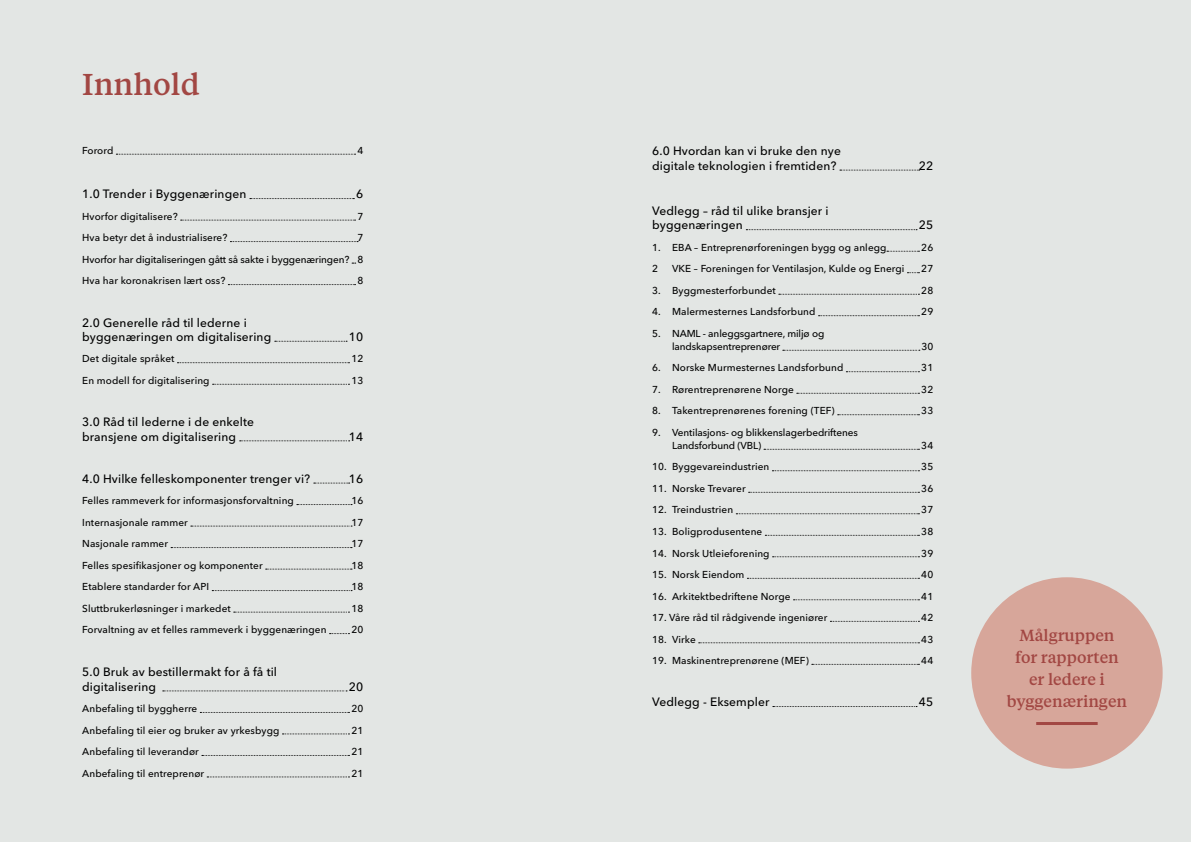
<style>
.page{position:relative;width:1191px;height:842px;background:#e3e6e4}
.page>*{position:absolute;margin:0;border:0;box-sizing:border-box;transform-origin:0 0}
.t1{font:500 30px "Tiempos Text";color:#a24743}
.t2{font:500 16px/22px "Tiempos Text";color:#a24743;text-align:center}
.t3{font:500 12px/14.4px "Avenir Next LT Pro";letter-spacing:.01em;color:#000}
.t4{font:500 10px/21.5px "Avenir Next LT Pro";letter-spacing:.01em;color:#000;text-align:justify}
.t5{font:500 10px/13px "Avenir Next LT Pro";letter-spacing:-.01em;color:#000}
</style>
<div class="page">
<svg style="left:116px;top:154px;width:239px;height:1px"></svg>
<svg style="left:250px;top:198px;width:104px;height:1px"></svg>
<svg style="left:181px;top:220px;width:174px;height:1px"></svg>
<svg style="left:230px;top:241px;width:128px;height:1px"></svg>
<svg style="left:228px;top:284px;width:127px;height:1px"></svg>
<svg style="left:275px;top:341px;width:72px;height:1px"></svg>
<svg style="left:177px;top:362px;width:172px;height:1px"></svg>
<svg style="left:213px;top:384px;width:136px;height:1px"></svg>
<svg style="left:240px;top:441px;width:110px;height:1px"></svg>
<svg style="left:314px;top:483px;width:36px;height:1px"></svg>
<svg style="left:297px;top:504px;width:55px;height:1px"></svg>
<svg style="left:191px;top:526px;width:161px;height:1px"></svg>
<svg style="left:171px;top:547px;width:181px;height:1px"></svg>
<svg style="left:266px;top:569px;width:86px;height:1px"></svg>
<svg style="left:212px;top:590px;width:140px;height:1px"></svg>
<svg style="left:234px;top:612px;width:115px;height:1px"></svg>
<svg style="left:329px;top:633px;width:20px;height:1px"></svg>
<svg style="left:163px;top:691px;width:184px;height:1px"></svg>
<svg style="left:200px;top:712px;width:149px;height:1px"></svg>
<svg style="left:282px;top:734px;width:67px;height:1px"></svg>
<svg style="left:202px;top:755px;width:147px;height:1px"></svg>
<svg style="left:207px;top:777px;width:142px;height:1px"></svg>
<svg style="left:840px;top:170px;width:79px;height:1px"></svg>
<svg style="left:746px;top:229px;width:171px;height:1px"></svg>
<svg style="left:887px;top:251px;width:32px;height:1px"></svg>
<svg style="left:907px;top:272px;width:12px;height:1px"></svg>
<svg style="left:779px;top:294px;width:140px;height:1px"></svg>
<svg style="left:818px;top:315px;width:101px;height:1px"></svg>
<svg style="left:783px;top:350px;width:137px;height:1px"></svg>
<svg style="left:846px;top:371px;width:73px;height:1px"></svg>
<svg style="left:796px;top:393px;width:123px;height:1px"></svg>
<svg style="left:837px;top:414px;width:82px;height:1px"></svg>
<svg style="left:764px;top:449px;width:155px;height:1px"></svg>
<svg style="left:772px;top:470px;width:147px;height:1px"></svg>
<svg style="left:748px;top:492px;width:171px;height:1px"></svg>
<svg style="left:736px;top:513px;width:183px;height:1px"></svg>
<svg style="left:765px;top:535px;width:154px;height:1px"></svg>
<svg style="left:772px;top:556px;width:147px;height:1px"></svg>
<svg style="left:747px;top:578px;width:172px;height:1px"></svg>
<svg style="left:793px;top:599px;width:126px;height:1px"></svg>
<svg style="left:830px;top:621px;width:89px;height:1px"></svg>
<svg style="left:698px;top:642px;width:221px;height:1px"></svg>
<svg style="left:812px;top:664px;width:107px;height:1px"></svg>
<svg style="left:773px;top:706px;width:144px;height:1px"></svg>
<div style="left:971px;top:577px;width:191px;height:192px;background:#d7a69a;border-radius:50%"></div>
<hr style="left:1036px;top:722px;width:61px;height:3px;background:#a24743">
<h1 class="t1" style="left:82px;top:64px;width:119px">Innhold</h1>
<p class="t4" style="left:82px;top:140px;width:33px">Forord</p>
<p class="t4" style="left:357px;top:140px;width:7px">4</p>
<p class="t3" style="left:82px;top:187px;width:166px">1.0 Trender i Byggenæringen</p>
<p class="t3" style="left:356px;top:187px;width:9px">6</p>
<p class="t4" style="left:82px;top:206px;width:97px">Hvorfor digitalisere?</p>
<p class="t4" style="left:357px;top:206px;width:7px">7</p>
<p class="t4" style="left:82px;top:227px;width:147px">Hva betyr det å industrialisere?</p>
<p class="t4" style="left:82px;top:227px;width:282px;text-indent:275px">7<br>Hvorfor har digitaliseringen gått så sakte i byggenæringen? 8<br>Hva har koronakrisen lært oss?</p>
<p class="t4" style="left:357px;top:270px;width:7px">8</p>
<p class="t3" style="left:82px;top:315px;width:191px">2.0 Generelle råd til lederne i byggenæringen om digitalisering</p>
<p class="t3" style="left:349px;top:329px;width:16px">10</p>
<p class="t4" style="left:82px;top:348px;width:94px">Det digitale språket</p>
<p class="t4" style="left:351px;top:348px;width:13px">12</p>
<p class="t4" style="left:82px;top:370px;width:129px">En modell for digitalisering</p>
<p class="t4" style="left:351px;top:370px;width:13px">13</p>
<p class="t3" style="left:82px;top:415px;width:173px">3.0 Råd til lederne i de enkelte bransjene om digitalisering</p>
<p class="t3" style="left:349px;top:429px;width:16px">14</p>
<p class="t3" style="left:82px;top:471px;width:230px">4.0 Hvilke felleskomponenter trenger vi?</p>
<p class="t3" style="left:349px;top:471px;width:16px">16</p>
<p class="t4" style="left:82px;top:490px;width:213px">Felles rammeverk for informasjonsforvaltning</p>
<p class="t4" style="left:351px;top:490px;width:13px">16</p>
<p class="t4" style="left:82px;top:511px;width:107px">Internasjonale rammer</p>
<p class="t4" style="left:351px;top:511px;width:13px">17</p>
<p class="t4" style="left:82px;top:533px;width:87px">Nasjonale rammer</p>
<p class="t4" style="left:351px;top:533px;width:13px">17</p>
<p class="t4" style="left:82px;top:554px;width:182px">Felles spesifikasjoner og komponenter</p>
<p class="t4" style="left:351px;top:554px;width:13px">18</p>
<p class="t4" style="left:82px;top:576px;width:128px">Etablere standarder for API</p>
<p class="t4" style="left:351px;top:576px;width:13px">18</p>
<p class="t4" style="left:82px;top:597px;width:150px">Sluttbrukerløsninger i markedet</p>
<p class="t4" style="left:351px;top:597px;width:13px">18</p>
<p class="t4" style="left:82px;top:619px;width:246px">Forvaltning av et felles rammeverk i byggenæringen</p>
<p class="t4" style="left:351px;top:619px;width:13px">20</p>
<p class="t3" style="left:82px;top:665px;width:196px">5.0 Bruk av bestillermakt for å få til digitalisering</p>
<p class="t3" style="left:349px;top:679px;width:16px">20</p>
<p class="t4" style="left:82px;top:698px;width:117px">Anbefaling til byggherre</p>
<p class="t4" style="left:351px;top:698px;width:13px">20</p>
<p class="t4" style="left:82px;top:719px;width:199px">Anbefaling til eier og bruker av yrkesbygg</p>
<p class="t4" style="left:351px;top:719px;width:13px">21</p>
<p class="t4" style="left:82px;top:741px;width:118px">Anbefaling til leverandør</p>
<p class="t4" style="left:351px;top:741px;width:13px">21</p>
<p class="t4" style="left:82px;top:762px;width:123px">Anbefaling til entreprenør</p>
<p class="t4" style="left:351px;top:762px;width:13px">21</p>
<p class="t3" style="left:652px;top:144px;width:190px">6.0 Hvordan kan vi bruke den nye digitale teknologien i fremtiden?</p>
<p class="t3" style="left:652px;top:204px;width:178px">Vedlegg – råd til ulike bransjer i byggenæringen</p>
<p class="t3" style="left:919px;top:158px;width:16px">22</p>
<p class="t3" style="left:919px;top:218px;width:16px">25</p>
<p class="t4" style="left:652px;top:237px;width:236px">1. EBA – Entreprenørforeningen bygg og anlegg</p>
<p class="t4" style="left:921px;top:237px;width:13px">26</p>
<p class="t4" style="left:652px;top:258px;width:7px">2</p>
<p class="t4" style="left:672px;top:258px;width:234px">VKE – Foreningen for Ventilasjon, Kulde og Energi</p>
<p class="t4" style="left:921px;top:258px;width:13px">27</p>
<p class="t4" style="left:652px;top:280px;width:125px">3. Byggmesterforbundet</p>
<p class="t4" style="left:921px;top:280px;width:13px">28</p>
<p class="t4" style="left:652px;top:301px;width:165px">4. Malermesternes Landsforbund</p>
<p class="t4" style="left:921px;top:301px;width:13px">29</p>
<p class="t5" style="left:672px;top:327px;width:154px;text-indent:-20px">5. NAML - anleggsgartnere, miljø og landskapsentreprenører</p>
<p class="t4" style="left:921px;top:336px;width:13px">30</p>
<p class="t4" style="left:652px;top:357px;width:193px">6. Norske Murmesternes Landsforbund</p>
<p class="t4" style="left:921px;top:357px;width:13px">31</p>
<p class="t4" style="left:652px;top:379px;width:143px">7. Rørentreprenørene Norge</p>
<p class="t4" style="left:921px;top:379px;width:13px">32</p>
<p class="t4" style="left:652px;top:400px;width:184px">8. Takentreprenørenes forening (TEF)</p>
<p class="t4" style="left:921px;top:400px;width:13px">33</p>
<p class="t5" style="left:672px;top:426px;width:187px;text-indent:-20px">9. Ventilasjons- og blikkenslagerbedriftenes<br>Landsforbund (VBL)</p>
<p class="t4" style="left:921px;top:435px;width:13px">34</p>
<p class="t4" style="left:652px;top:456px;width:119px">10. Byggevareindustrien</p>
<p class="t4" style="left:921px;top:456px;width:13px">35</p>
<p class="t4" style="left:652px;top:478px;width:95px">11. Norske Trevarer</p>
<p class="t4" style="left:921px;top:478px;width:13px">36</p>
<p class="t4" style="left:652px;top:499px;width:83px">12. Treindustrien</p>
<p class="t4" style="left:921px;top:499px;width:13px">37</p>
<p class="t4" style="left:652px;top:521px;width:112px">13. Boligprodusentene</p>
<p class="t4" style="left:921px;top:521px;width:13px">38</p>
<p class="t4" style="left:652px;top:542px;width:119px">14. Norsk Utleieforening</p>
<p class="t4" style="left:921px;top:542px;width:13px">39</p>
<p class="t4" style="left:652px;top:564px;width:94px">15. Norsk Eiendom</p>
<p class="t4" style="left:921px;top:564px;width:13px">40</p>
<p class="t4" style="left:652px;top:585px;width:140px">16. Arkitektbedriftene Norge</p>
<p class="t4" style="left:921px;top:585px;width:13px">41</p>
<p class="t4" style="left:652px;top:607px;width:177px">17. Våre råd til rådgivende ingeniører</p>
<p class="t4" style="left:921px;top:607px;width:13px">42</p>
<p class="t4" style="left:652px;top:628px;width:45px">18. Virke</p>
<p class="t4" style="left:921px;top:628px;width:13px">43</p>
<p class="t4" style="left:652px;top:650px;width:158px">19. Maskinentreprenørene (MEF)</p>
<p class="t4" style="left:921px;top:650px;width:13px">44</p>
<p class="t3" style="left:652px;top:695px;width:119px">Vedlegg - Eksempler</p>
<p class="t3" style="left:919px;top:695px;width:16px">45</p>
<h2 class="t2" style="left:1006px;top:623px;width:122px">Målgruppen for rapporten er ledere i byggenæringen</h2>
</div>
